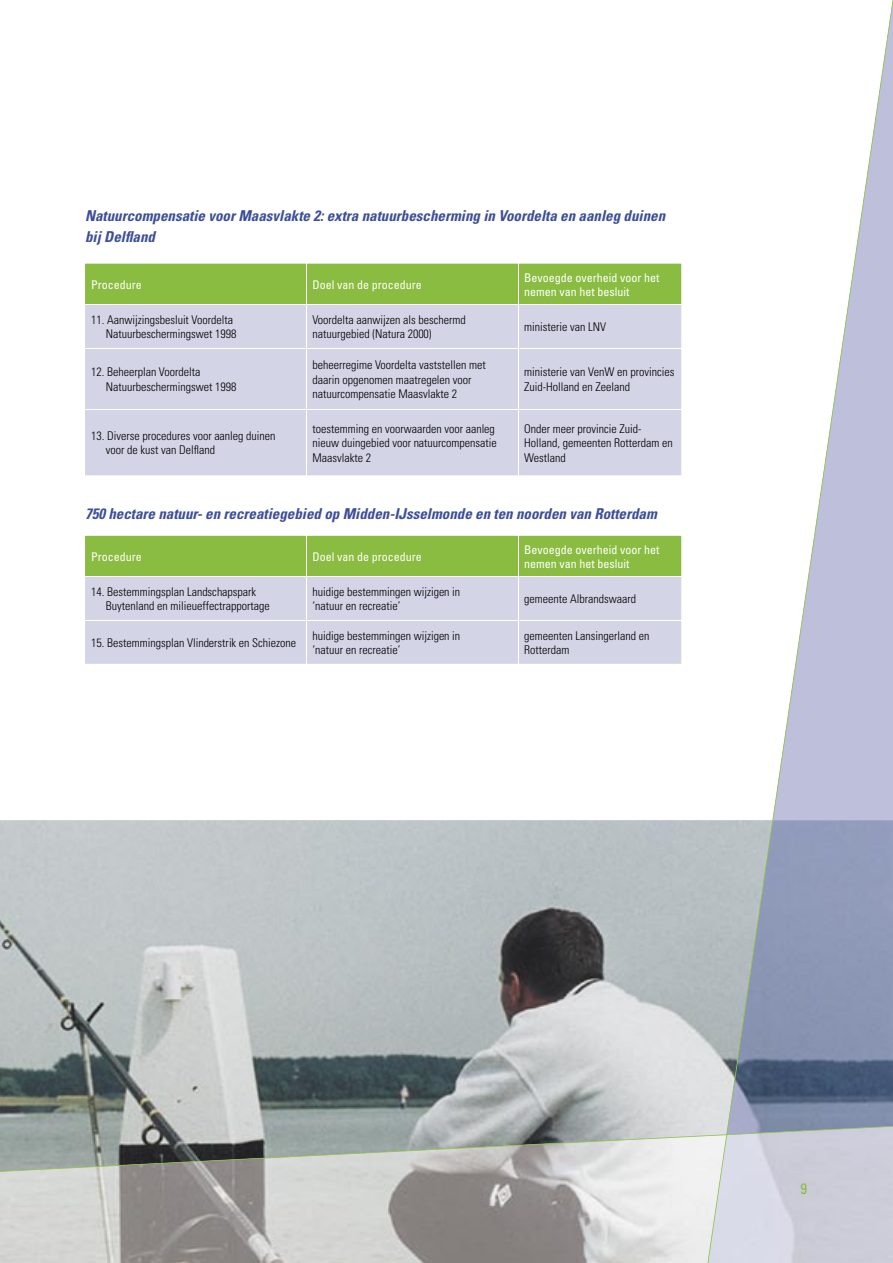
<style>
.page{position:relative;width:893px;height:1263px;background:#fff}
.page>*{position:absolute;margin:0;border:0;box-sizing:border-box;transform-origin:0 0}
.t1{font:italic 700 condensed 15px/21.3px "Univers";color:#3c4e98}
.t2{font:condensed 15px "Univers";color:#89bc40}
.t3{font:300 condensed 12px/14.4px "Univers";color:#000}
.t4{font:condensed 12px/14.4px "Univers";color:#fff}
</style>
<div class="page">
<img style="left:0;top:820px;width:706px;height:305px">
<svg style="left:706px;top:0;width:187px;height:1125px"></svg>
<svg style="left:0;top:1125px;width:893px;height:138px"></svg>
<div style="left:85px;top:264px;width:596px;height:40px;background:#89bc40"></div>
<div style="left:85px;top:305px;width:596px;height:170px;background:#d3d4e6"></div>
<hr style="left:306px;top:264px;width:1px;height:40px;background:#fff">
<hr style="left:518px;top:264px;width:1px;height:40px;background:#fff">
<hr style="left:306px;top:304px;width:1px;height:44px;background:#fff">
<hr style="left:518px;top:304px;width:1px;height:44px;background:#fff">
<hr style="left:85px;top:348px;width:221px;height:1px;background:#fff">
<hr style="left:306px;top:348px;width:212px;height:1px;background:#fff">
<hr style="left:306px;top:348px;width:1px;height:61px;background:#fff">
<hr style="left:518px;top:348px;width:163px;height:1px;background:#fff">
<hr style="left:518px;top:348px;width:1px;height:61px;background:#fff">
<hr style="left:85px;top:409px;width:221px;height:1px;background:#fff">
<hr style="left:306px;top:409px;width:212px;height:1px;background:#fff">
<hr style="left:306px;top:410px;width:1px;height:65px;background:#fff">
<hr style="left:518px;top:409px;width:163px;height:1px;background:#fff">
<hr style="left:518px;top:410px;width:1px;height:65px;background:#fff">
<div style="left:85px;top:536px;width:596px;height:40px;background:#89bc40"></div>
<div style="left:85px;top:577px;width:596px;height:87px;background:#d3d4e6"></div>
<hr style="left:306px;top:536px;width:1px;height:40px;background:#fff">
<hr style="left:518px;top:536px;width:1px;height:40px;background:#fff">
<hr style="left:306px;top:577px;width:1px;height:43px;background:#fff">
<hr style="left:518px;top:577px;width:1px;height:43px;background:#fff">
<hr style="left:85px;top:620px;width:221px;height:1px;background:#fff">
<hr style="left:306px;top:620px;width:212px;height:1px;background:#fff">
<hr style="left:306px;top:621px;width:1px;height:43px;background:#fff">
<hr style="left:518px;top:620px;width:163px;height:1px;background:#fff">
<hr style="left:518px;top:621px;width:1px;height:43px;background:#fff">
<p class="t1" style="left:85px;top:205px;width:582px">Natuurcompensatie voor Maasvlakte 2: extra natuurbescherming in Voordelta en aanleg duinen bij Delfland</p>
<p class="t4" style="left:91px;top:277px;width:52px">Procedure</p>
<p class="t4" style="left:312px;top:277px;width:111px">Doel van de procedure</p>
<p class="t4" style="left:524px;top:270px;width:137px">Bevoegde overheid voor het nemen van het besluit</p>
<p class="t3" style="left:91px;top:312px;width:147px;text-align:right">11. Aanwijzingsbesluit Voordelta<br>Natuurbeschermingswet 1998</p>
<p class="t3" style="left:312px;top:312px;width:155px">Voordelta aanwijzen als beschermd natuurgebied (Natura 2000)</p>
<p class="t3" style="left:524px;top:319px;width:83px">ministerie van LNV</p>
<p class="t3" style="left:106px;top:365px;width:132px;text-indent:-15px">12. Beheerplan Voordelta<br>Natuurbeschermingswet 1998</p>
<p class="t3" style="left:312px;top:358px;width:175px">beheerregime Voordelta vaststellen met daarin opgenomen maatregelen voor natuurcompensatie Maasvlakte 2</p>
<p class="t3" style="left:524px;top:365px;width:152px">ministerie van VenW en provincies<br>Zuid-Holland en Zeeland</p>
<p class="t3" style="left:106px;top:428px;width:171px;text-indent:-15px">13. Diverse procedures voor aanleg duinen voor de kust van Delfland</p>
<p class="t3" style="left:312px;top:421px;width:186px">toestemming en voorwaarden voor aanleg nieuw duingebied voor natuurcompensatie<br>Maasvlakte 2</p>
<p class="t3" style="left:524px;top:421px;width:150px">Onder meer provincie Zuid-<br>Holland, gemeenten Rotterdam en<br>Westland</p>
<p class="t1" style="left:85px;top:503px;width:573px">750 hectare natuur- en recreatiegebied op Midden-IJsselmonde en ten noorden van Rotterdam</p>
<p class="t4" style="left:91px;top:549px;width:52px">Procedure</p>
<p class="t4" style="left:312px;top:549px;width:111px">Doel van de procedure</p>
<p class="t4" style="left:524px;top:542px;width:137px">Bevoegde overheid voor het nemen van het besluit</p>
<p class="t3" style="left:106px;top:584px;width:165px;text-indent:-15px">14. Bestemmingsplan Landschapspark<br>Buytenland en milieueffectrapportage</p>
<p class="t3" style="left:312px;top:584px;width:149px">huidige bestemmingen wijzigen in ‘natuur en recreatie’</p>
<p class="t3" style="left:524px;top:591px;width:113px">gemeente Albrandswaard</p>
<p class="t3" style="left:91px;top:635px;width:207px">15. Bestemmingsplan Vlinderstrik en Schiezone</p>
<p class="t3" style="left:312px;top:628px;width:149px">huidige bestemmingen wijzigen in ‘natuur en recreatie’</p>
<p class="t3" style="left:524px;top:628px;width:127px">gemeenten Lansingerland en<br>Rotterdam</p>
<p class="t2" style="left:800px;top:1179px;width:8px">9</p>
</div>
